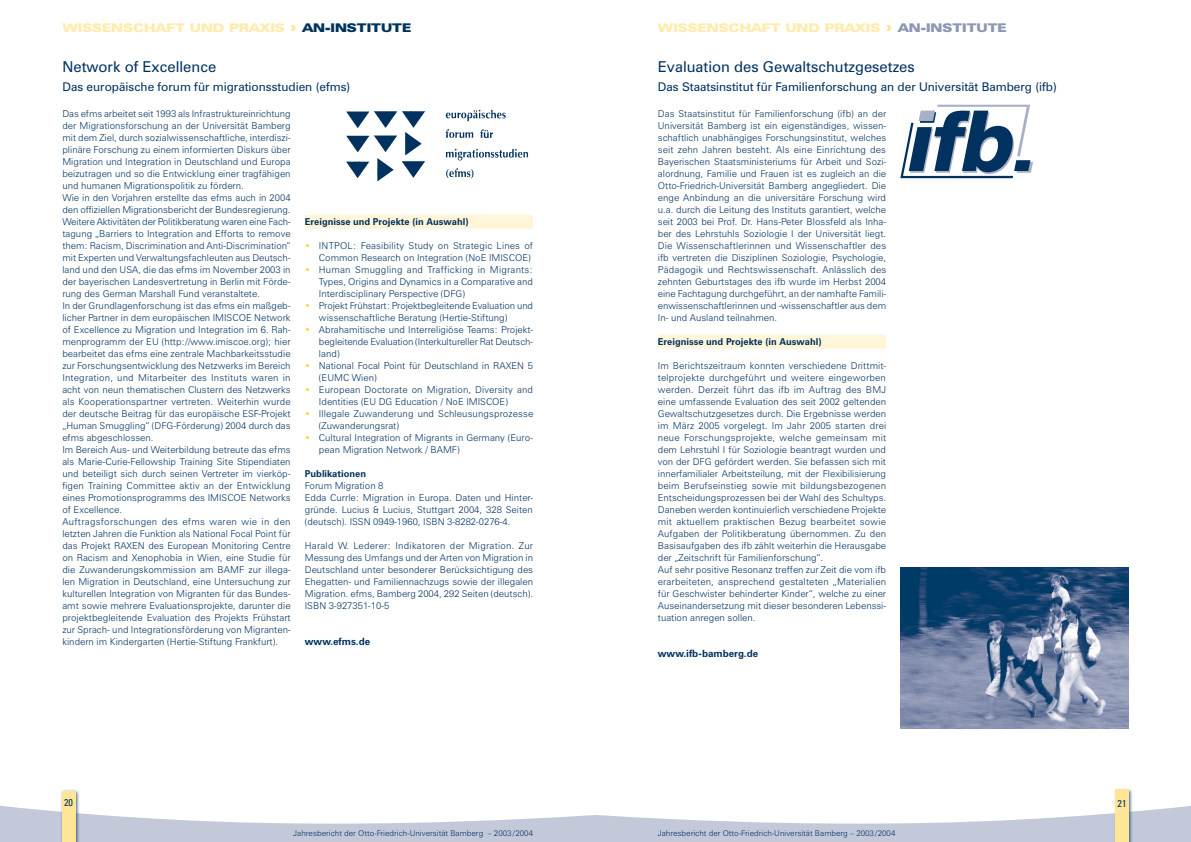
<style>
.page{position:relative;width:1191px;height:842px;background:#fff}
.page>*{position:absolute;margin:0;border:0;box-sizing:border-box;transform-origin:0 0}
.t1{font:15px "Zurich BT";color:#00315f}
.t2{font:12px "Zurich BT";color:#00315f}
.t3{font:900 expanded 12px "Zurich BT";color:#ffebad}
.t4{font:900 expanded 12px "Zurich BT";color:#00315f}
.t5{font:900 expanded 12px "Zurich BT";color:#8d97b4}
.t6{font:700 10px "Zurich BT";color:#00315f}
.t7{font:condensed 10px "Univers";color:#00315f}
.t8{font:300 9.5px/12px "Zurich BT";color:#00315f}
.t9{font:700 9.5px "Zurich BT";color:#00315f}
.t10{font:300 8px "Zurich BT";color:#00315f}
.s1{font-size:16px;color:#ffe596}
.s2{color:#00315f}
.s3{color:#8d97b4}
.s4{color:#ffcd00}
</style>
<div class="page">
<div style="left:60px;top:788px;width:20px;height:54px;background:#00315f;opacity:.75"></div>
<div style="left:62px;top:791px;width:13px;height:51px;background:#ffe596"></div>
<svg style="left:0;top:797px;width:1191px;height:45px"></svg>
<div style="left:1113px;top:787px;width:20px;height:55px;background:#00315f;opacity:.75"></div>
<div style="left:1115px;top:789px;width:13px;height:53px;background:#ffe596"></div>
<div style="left:305px;top:215px;width:228px;height:14px;background:#fff5d8"></div>
<div style="left:658px;top:335px;width:228px;height:14px;background:#fff5d8"></div>
<img style="left:346px;top:109px;width:183px;height:73px">
<svg style="left:900px;top:105px;width:133px;height:73px"></svg>
<img style="left:900px;top:567px;width:228px;height:161px">
<p class="t3" style="left:62px;top:20px;width:284px">WISSENSCHAFT UND PRAXIS <span class="s1">›</span> <span class="s2">AN-INST</span></p>
<p class="t4" style="left:367px;top:20px;width:16px">ITUTE</p>
<p class="t3" style="left:658px;top:20px;width:284px">WISSENSCHAFT UND PRAXIS <span class="s1">›</span> <span class="s3">AN-INST</span></p>
<p class="t5" style="left:962px;top:20px;width:16px">ITUTE</p>
<h1 class="t1" style="left:62px;top:57px;width:155px">N etwork of Excellence</h1>
<p class="t2" style="left:62px;top:79px;width:289px">Das europäische forum für migrationsstudien (efms)</p>
<p class="t8" style="left:62px;top:107px;width:230px">Das efms arbeitet seit 1993 als Infrastruktureinrichtung der Migrationsforschung an der Universität Bamberg mit dem Ziel, durch sozialwissenschaftliche, interdiszi&shy;plinäre Forschung zu einem informierten Diskurs über Migration und Integration in Deutschland und Europa beizutragen und so die Entwicklung einer tragfähigen und humanen Migrationspolitik zu fördern.<br>Wie in den Vorjahren erstellte das efms auch in 2004 den offiziellen Migrationsbericht der Bundesregierung.<br>Weitere Aktivitäten der Politikberatung waren eine Fach&shy;tagung „Barriers to Integration and Efforts to remove them: Racism, Discrimination and Anti-Discrimination“ mit Experten und Verwaltungsfachleuten aus Deutsch&shy;land und den USA, die das efms im November 2003 in der bayerischen Landesvertretung in Berlin mit Förde&shy;rung des German Marshall Fund veranstaltete.<br>In der Grundlagenforschung ist das efms ein maßgeb&shy;licher Partner in dem europäischen IMISCOE Network of Excellence zu Migration und Integration im 6. Rah&shy;menprogramm der EU (http://www.imiscoe.org); hier bearbeitet das efms eine zentrale Machbarkeitsstudie zur Forschungsentwicklung des Netzwerks im Bereich Integration, und Mitarbeiter des Instituts waren in acht von neun thematischen Clustern des Netzwerks als Kooperationspartner vertreten. Weiterhin wurde der deutsche Beitrag für das europäische ESF-Projekt „Human Smuggling“ (DFG-Förderung) 2004 durch das efms abgeschlossen.<br>Im Bereich Aus- und Weiterbildung betreute das efms als Marie-Curie-Fellowship Training Site Stipendiaten und beteiligt sich durch seinen Vertreter im vierköp&shy;figen Training Committee aktiv an der Entwicklung eines Promotionsprogramms des IMISCOE Networks of Excellence.<br>Auftragsforschungen des efms waren wie in den letzten Jahren die Funktion als National Focal Point für das Projekt RAXEN des European Monitoring Centre on Racism and Xenophobia in Wien, eine Studie für die Zuwanderungskommission am BAMF zur illega&shy;len Migration in Deutschland, eine Untersuchung zur kulturellen Integration von Migranten für das Bundes&shy;amt sowie mehrere Evaluationsprojekte, darunter die projektbegleitende Evaluation des Projekts Frühstart zur Sprach- und Integrationsförderung von Migranten&shy;kindern im Kindergarten (Hertie-Stiftung Frankfurt).</p>
<p class="t9" style="left:305px;top:216px;width:165px">Ereignisse und Projekte (in Auswahl)</p>
<p class="t8" style="left:305px;top:239px;width:230px;text-align:right"><span class="s4">•</span> INTPOL: Feasibility Study on Strategic Lines of<br>Common Research on Integration (NoE IMISCOE)</p>
<p class="t8" style="left:319px;top:263px;width:216px;text-align:justify;text-indent:-14px"><span class="s4">•</span> Human Smuggling and Trafficking in Migrants:<br>Types, Origins and Dynamics in a Comparative and Interdisciplinary Perspective (DFG)</p>
<p class="t8" style="left:319px;top:299px;width:216px;text-indent:-14px"><span class="s4">•</span> Projekt Frühstart: Projektbegleitende Evaluation und wissenschaftliche Beratung (Hertie-Stiftung)</p>
<p class="t8" style="left:319px;top:323px;width:216px;text-align:justify;text-indent:-14px"><span class="s4">•</span> Abrahamitische und Interreligiöse Teams: Projekt&shy;begleitende Evaluation (Interkultureller Rat Deutsch&shy;land)</p>
<p class="t8" style="left:319px;top:359px;width:216px;text-indent:-14px"><span class="s4">•</span> National Focal Point für Deutschland in RAXEN 5 (EUMC Wien)</p>
<p class="t8" style="left:319px;top:383px;width:215px;text-indent:-14px"><span class="s4">•</span> European Doctorate on Migration, Diversity and<br>Identities (EU DG Education / NoE IMISCOE)</p>
<p class="t8" style="left:319px;top:407px;width:216px;text-indent:-14px"><span class="s4">•</span> Illegale Zuwanderung und Schleusungsprozesse (Zuwanderungsrat)</p>
<p class="t8" style="left:319px;top:431px;width:216px;text-indent:-14px"><span class="s4">•</span> Cultural Integration of Migrants in Germany (Euro&shy;pean Migration Network / BAMF)</p>
<p class="t9" style="left:305px;top:468px;width:63px">Publikationen</p>
<p class="t8" style="left:305px;top:479px;width:230px">Forum Migration 8<br>Edda Currle: Migration in Europa. Daten und Hinter&shy;gründe. Lucius &amp; Lucius, Stuttgart 2004, 328 Seiten (deutsch). ISSN 0949-1960, ISBN 3-8282-0276-4.</p>
<p class="t8" style="left:305px;top:539px;width:230px;text-align:justify">Harald W. Lederer: Indikatoren der Migration. Zur Messung des Umfangs und der Arten von Migration in Deutschland unter besonderer Berücksichtigung des Ehegatten- und Familiennachzugs sowie der illegalen Migration. efms, Bamberg 2004, 292 Seiten (deutsch).<br>ISBN 3-927351-10-5</p>
<p class="t6" style="left:305px;top:635px;width:67px">www.efms.de</p>
<h1 class="t1" style="left:658px;top:57px;width:258px">Evaluation des Gewaltschutzgesetzes</h1>
<p class="t2" style="left:658px;top:79px;width:400px">Das Staatsinstitut für Familienforschung an der Universität Bamberg (ifb)</p>
<p class="t8" style="left:658px;top:107px;width:230px;text-align:justify">Das Staatsinstitut für Familienforschung (ifb) an der Universität Bamberg ist ein eigenständiges, wissen&shy;schaftlich unabhängiges Forschungsinstitut, welches seit zehn Jahren besteht. Als eine Einrichtung des Bayerischen Staatsministeriums für Arbeit und Sozi&shy;alordnung, Familie und Frauen ist es zugleich an die Otto-Friedrich-Universität Bamberg angegliedert. Die enge Anbindung an die universitäre Forschung wird u.a. durch die Leitung des Instituts garantiert, welche seit 2003 bei Prof. Dr. Hans-Peter Blossfeld als Inha&shy;ber des Lehrstuhls Soziologie I der Universität liegt.<br>Die Wissenschaftlerinnen und Wissenschaftler des ifb vertreten die Disziplinen Soziologie, Psychologie, Pädagogik und Rechtswissenschaft. Anlässlich des zehnten Geburtstages des ifb wurde im Herbst 2004 eine Fachtagung durchgeführt, an der namhafte Famili&shy;enwissenschaftlerinnen und -wissenschaftler aus dem In- und Ausland teilnahmen.</p>
<p class="t9" style="left:658px;top:336px;width:165px">Ereignisse und Projekte (in Auswahl)</p>
<p class="t8" style="left:658px;top:359px;width:230px">Im Berichtszeitraum konnten verschiedene Drittmit&shy;telprojekte durchgeführt und weitere eingeworben werden. Derzeit führt das ifb im Auftrag des BMJ eine umfassende Evaluation des seit 2002 geltenden Gewaltschutzgesetzes durch. Die Ergebnisse werden im März 2005 vorgelegt. Im Jahr 2005 starten drei neue Forschungsprojekte, welche gemeinsam mit dem Lehrstuhl I für Soziologie beantragt wurden und von der DFG gefördert werden. Sie befassen sich mit innerfamilialer Arbeitsteilung, mit der Flexibilisierung beim Berufseinstieg sowie mit bildungsbezogenen Entscheidungsprozessen bei der Wahl des Schultyps.<br>Daneben werden kontinuierlich verschiedene Projekte mit aktuellem praktischen Bezug bearbeitet sowie Aufgaben der Politikberatung übernommen. Zu den Basisaufgaben des ifb zählt weiterhin die Herausgabe der „Zeitschrift für Familienforschung“.<br>Auf sehr positive Resonanz treffen zur Zeit die vom ifb erarbeiteten, ansprechend gestalteten „Materialien für Geschwister behinderter Kinder“, welche zu einer Auseinandersetzung mit dieser besonderen Lebenssi&shy;tuation anregen sollen.</p>
<p class="t6" style="left:658px;top:647px;width:102px">www.ifb-bamberg.de</p>
<p class="t7" style="left:64px;top:796px;width:10px">20</p>
<p class="t7" style="left:1117px;top:797px;width:10px">21</p>
<p class="t10" style="left:658px;top:829px;width:239px">Jahresbericht der Otto-Friedrich-Universität Bamberg – 2003/2004</p>
<p class="t10" style="left:293px;top:829px;width:241px">Jahresbericht der Otto-Friedrich-Universität Bamberg – 2003/2004</p>
</div>
